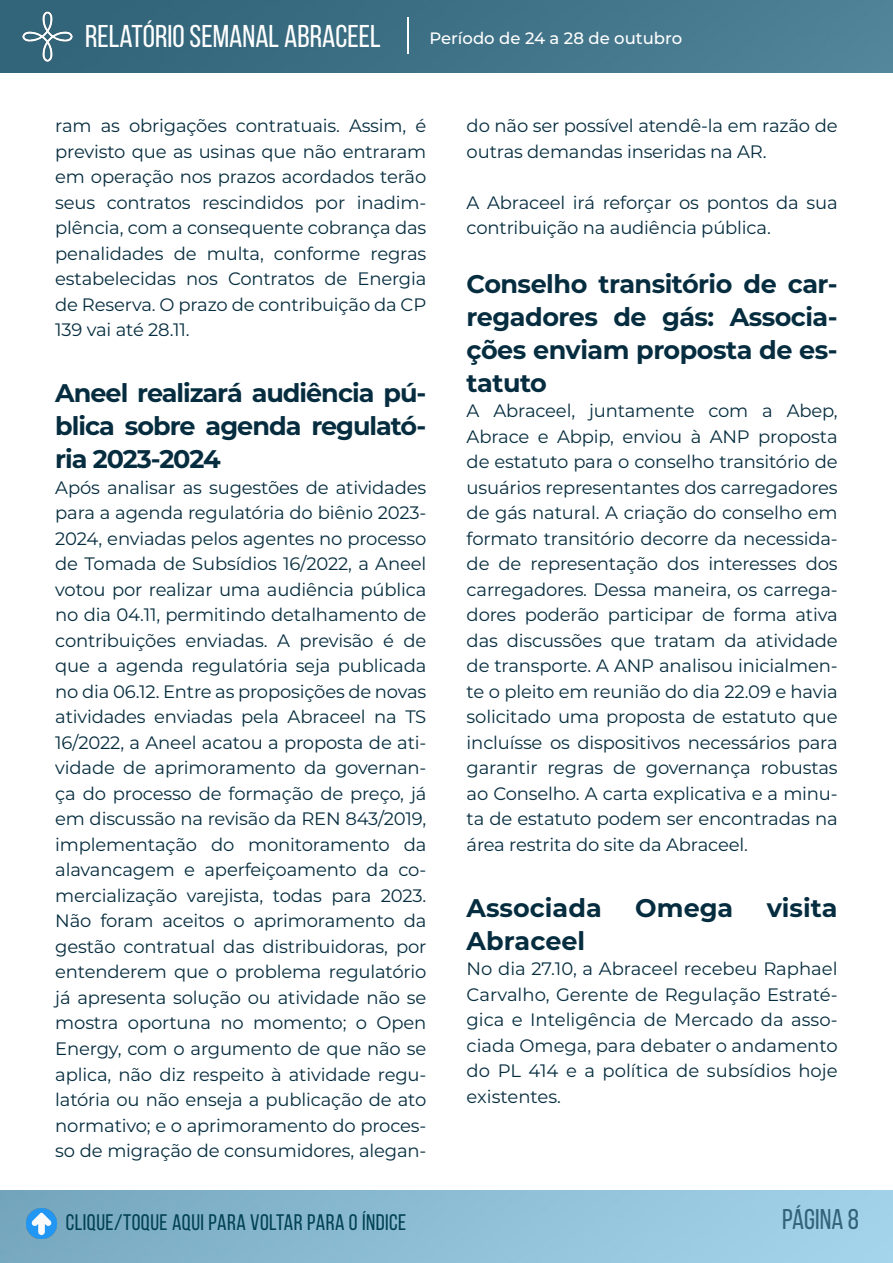
<style>
.page{position:relative;width:893px;height:1263px;background:#fff}
.page>*{position:absolute;margin:0;border:0;box-sizing:border-box;transform-origin:0 0}
.t1{font:31.5px "Bebas Neue";color:#fff}
.t2{font:28.5px "Bebas Neue";color:#326479}
.t3{font:700 25.5px/33px "Montserrat";letter-spacing:-.02em;color:#062d3f;text-align:justify}
.t4{font:700 25.5px "Montserrat";color:#062d3f}
.t5{font:22.5px "Bebas Neue";letter-spacing:.02em;color:#014153}
.t6{font:18px/25.5px "Montserrat";letter-spacing:-.01em;color:#062d3f;text-align:justify}
.t7{font:500 16.5px "Montserrat";color:#fff}
</style>
<div class="page">
<img style="left:0;top:0;width:893px;height:72px">
<img style="left:0;top:1191px;width:892px;height:72px">
<img style="left:23px;top:11px;width:50px;height:50px">
<hr style="left:407px;top:17px;width:2px;height:37px;background:#fff">
<img style="left:27px;top:1209px;width:29px;height:29px">
<h1 class="t1" style="left:85px;top:19px;width:297px">RELATÓRIO SEMANAL ABRACEEL</h1>
<p class="t7" style="left:429px;top:26px;width:254px">Período de 24 a 28 de outubro</p>
<p class="t6" style="left:55px;top:112px;width:373px">ram as obrigações contratuais. Assim, é previsto que as usinas que não entraram em operação nos prazos acordados terão seus contratos rescindidos por inadim&shy;plência, com a consequente cobrança das penalidades de multa, conforme regras estabelecidas nos Contratos de Energia de Reserva. O prazo de contribuição da CP 139 vai até 28.11.</p>
<h3 class="t3" style="left:55px;top:375px;width:373px">Aneel realizará audiência pú&shy;blica sobre agenda regulató&shy;ria 2023-2024</h3>
<p class="t6" style="left:55px;top:474px;width:373px">Após analisar as sugestões de atividades para a agenda regulatória do biênio 2023- 2024, enviadas pelos agentes no processo de Tomada de Subsídios 16/2022, a Aneel votou por realizar uma audiência pública no dia 04.11, permitindo detalhamento de contribuições enviadas. A previsão é de que a agenda regulatória seja publicada no dia 06.12. Entre as proposições de novas atividades enviadas pela Abraceel na TS 16/2022, a Aneel acatou a proposta de ati&shy;vidade de aprimoramento da governan&shy;ça do processo de formação de preço, já em discussão na revisão da REN 843/2019, implementação do monitoramento da alavancagem e aperfeiçoamento da co&shy;mercialização varejista, todas para 2023.<br>Não foram aceitos o aprimoramento da gestão contratual das distribuidoras, por entenderem que o problema regulatório já apresenta solução ou atividade não se mostra oportuna no momento; o Open Energy, com o argumento de que não se aplica, não diz respeito à atividade regu&shy;latória ou não enseja a publicação de ato normativo; e o aprimoramento do proces&shy;so de migração de consumidores, alegan-</p>
<p class="t5" style="left:66px;top:1210px;width:342px">CLIQUE/TOQUE AQUI PARA VOLTAR PARA O ÍNDICE</p>
<p class="t6" style="left:467px;top:112px;width:373px">do não ser possível atendê-la em razão de outras demandas inseridas na AR.</p>
<p class="t6" style="left:467px;top:189px;width:373px">A Abraceel irá reforçar os pontos da sua contribuição na audiência pública.</p>
<h3 class="t3" style="left:467px;top:266px;width:373px">Conselho transitório de car&shy;regadores de gás: Associa&shy;ções enviam proposta de es&shy;tatuto</h3>
<p class="t6" style="left:467px;top:397px;width:373px">A Abraceel, juntamente com a Abep, Abrace e Abpip, enviou à ANP proposta de estatuto para o conselho transitório de usuários representantes dos carregadores de gás natural. A criação do conselho em formato transitório decorre da necessida&shy;de de representação dos interesses dos carregadores. Dessa maneira, os carrega&shy;dores poderão participar de forma ativa das discussões que tratam da atividade de transporte. A ANP analisou inicialmen&shy;te o pleito em reunião do dia 22.09 e havia solicitado uma proposta de estatuto que incluísse os dispositivos necessários para garantir regras de governança robustas ao Conselho. A carta explicativa e a minu&shy;ta de estatuto podem ser encontradas na área restrita do site da Abraceel.</p>
<h3 class="t4" style="left:467px;top:889px;width:137px">Associada</h3>
<h3 class="t3" style="left:635px;top:890px;width:100px">Omega</h3>
<h3 class="t3" style="left:767px;top:890px;width:72px">visita</h3>
<h3 class="t4" style="left:467px;top:922px;width:120px">Abraceel</h3>
<p class="t6" style="left:467px;top:955px;width:373px">No dia 27.10, a Abraceel recebeu Raphael Carvalho, Gerente de Regulação Estraté&shy;gica e Inteligência de Mercado da asso&shy;ciada Omega, para debater o andamento do PL 414 e a política de subsídios hoje existentes.</p>
<h2 class="t2" style="left:782px;top:1204px;width:78px">PÁGINA 8</h2>
</div>
